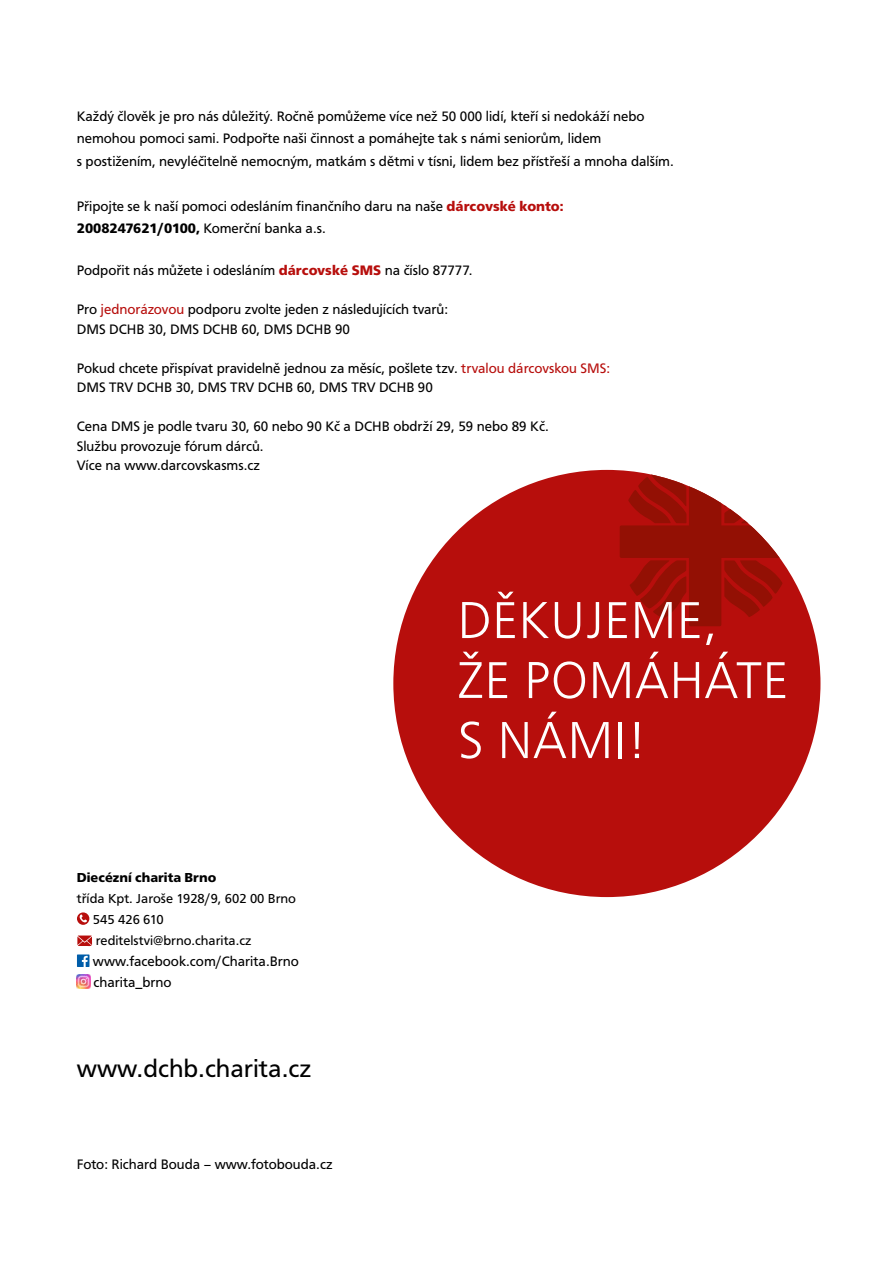
<style>
.page{position:relative;width:893px;height:1263px;background:#fff}
.page>*{position:absolute;margin:0;border:0;box-sizing:border-box;transform-origin:0 0}
.t1{font:300 54px/60px "F015 TOT";letter-spacing:.015em;color:#fff}
.t2{font:25.5px "F015 TOT";color:#000}
.t3{font:14.25px/19.5px "F015 TOT";color:#000}
.t4{font:13.5px/21px "F015 TOT";color:#000}
.t5{font:700 13.5px "F015 TOT";color:#000}
.s1{font-weight:700;color:#b70e0c}
.s2{font-weight:700}
.s3{color:#b70e0c}
</style>
<div class="page">
<svg style="left:77px;top:912px;width:12px;height:13px"></svg>
<svg style="left:80px;top:914px;width:7px;height:9px"></svg>
<svg style="left:77px;top:935px;width:15px;height:11px"></svg>
<div style="left:77px;top:954px;width:12px;height:13px;background:#005da9"></div>
<svg style="left:82px;top:956px;width:6px;height:11px"></svg>
<svg style="left:77px;top:975px;width:13px;height:13px"></svg>
<div style="left:393px;top:470px;width:427px;height:427px;background:#b70e0c;border-radius:50%"></div>
<svg style="left:620px;top:470px;width:171px;height:156px"></svg>
<p class="t3" style="left:77px;top:105px;width:598px;line-height:22.5px">Každý člověk je pro nás důležitý. Ročně pomůžeme více než 50 000 lidí, kteří si nedokáží nebo nemohou pomoci sami. Podpořte naši činnost a pomáhejte tak s námi seniorům, lidem<br>s postižením, nevyléčitelně nemocným, matkám s dětmi v tísni, lidem bez přístřeší a mnoha dalším.</p>
<p class="t3" style="left:77px;top:195px;width:488px;line-height:22.5px">Připojte se k naší pomoci odesláním finančního daru na naše <span class="s1">dárcovské konto:<br></span><span class="s2">2008247621/0100,</span> Komerční banka a.s.</p>
<p class="t3" style="left:77px;top:261px;width:397px">Podpořit nás můžete i odesláním <span class="s1">dárcovské SMS</span> na číslo 87777.</p>
<p class="t3" style="left:77px;top:300px;width:373px">Pro <span class="s3">jednorázovou</span> podporu zvolte jeden z následujících tvarů:<br>DMS DCHB 30, DMS DCHB 60, DMS DCHB 90</p>
<p class="t3" style="left:77px;top:358px;width:535px">Pokud chcete přispívat pravidelně jednou za měsíc, pošlete tzv. <span class="s3">trvalou dárcovskou SMS:<br></span>DMS TRV DCHB 30, DMS TRV DCHB 60, DMS TRV DCHB 90</p>
<p class="t3" style="left:77px;top:417px;width:473px">Cena DMS je podle tvaru 30, 60 nebo 90 Kč a DCHB obdrží 29, 59 nebo 89 Kč.<br>Službu provozuje fórum dárců.<br>Více na www.darcovskasms.cz</p>
<p class="t5" style="left:77px;top:869px;width:141px">Diecézní charita Brno</p>
<p class="t4" style="left:93px;top:888px;width:205px;text-indent:-16px">třída Kpt. Jaroše 1928/9, 602 00 Brno<br>545 426 610 reditelstvi@brno.charita.cz</p>
<p class="t3" style="left:93px;top:950px;width:207px;line-height:21px">www.facebook.com/Charita.Brno charita_brno</p>
<h2 class="t2" style="left:77px;top:1054px;width:236px">www.dchb.charita.cz</h2>
<p class="t3" style="left:77px;top:1155px;width:257px">Foto: Richard Bouda – www.fotobouda.cz</p>
<h1 class="t1" style="left:458px;top:591px;width:332px">DĚKUJEME,<br>ŽE POMÁHÁTE<br>S NÁMI!</h1>
</div>
